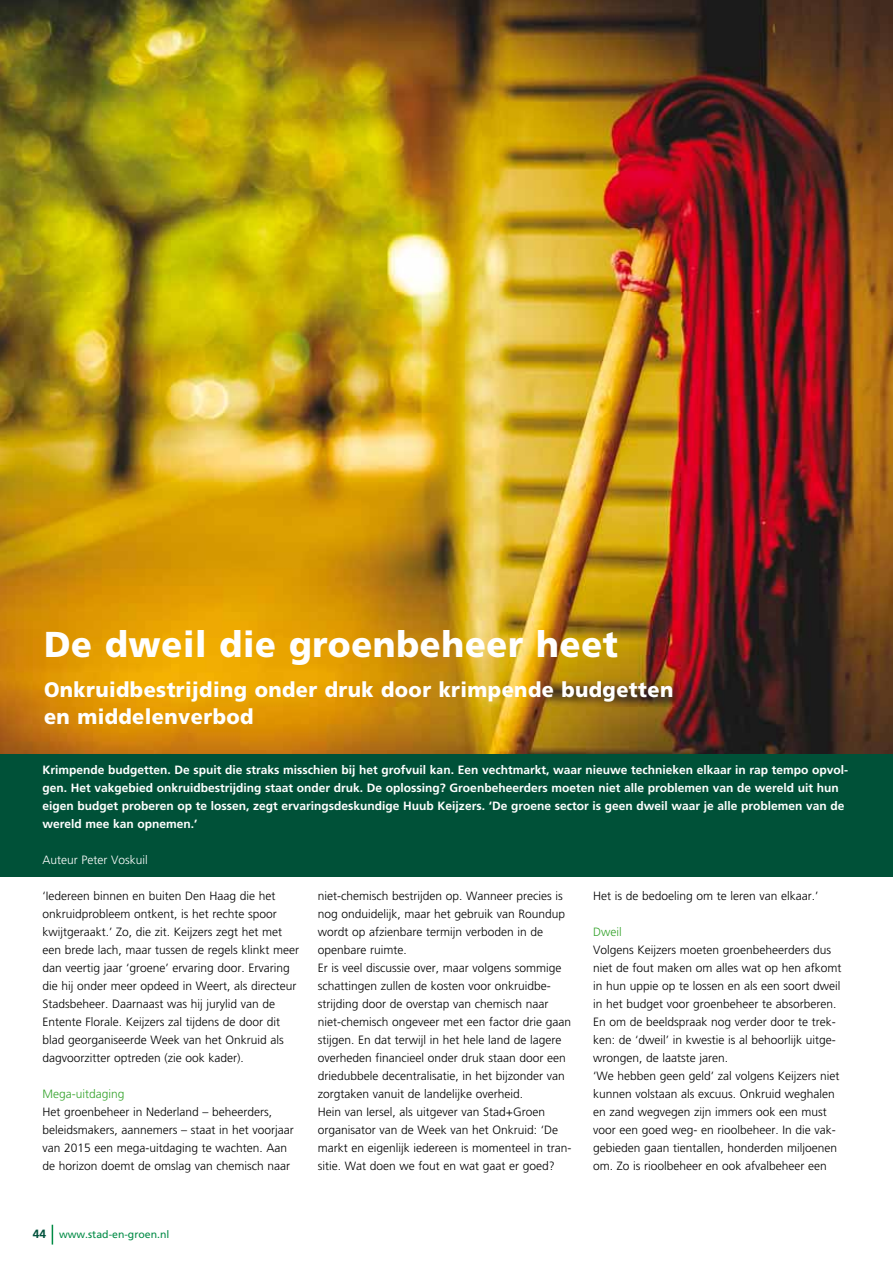
<style>
.page{position:relative;width:893px;height:1263px;background:#fff}
.page>*{position:absolute;margin:0;border:0;box-sizing:border-box;transform-origin:0 0}
.t1{font:900 36px "Frutiger";letter-spacing:.02em;color:#fff;scale:.95 1}
.t2{font:900 21px/27px "Frutiger";letter-spacing:.02em;color:#fff;scale:.95 1}
.t3{font:300 12px/18px "Frutiger";color:#000}
.t4{font:700 12px/18px "Frutiger";color:#fff}
.t5{font:300 12px "Frutiger";color:#35a32c}
.t6{font:300 12px "Frutiger";color:#fff}
.t7{font:10.5px "Frutiger";color:#008b45}
.s1{font-weight:700;font-size:12px;color:#00523c}
</style>
<div class="page">
<svg style="left:52px;top:1225px;width:1px;height:19px"></svg>
<img style="left:0;top:0;width:893px;height:754px">
<div style="left:0;top:754px;width:893px;height:123px;background:#005138"></div>
<h1 class="t1" style="left:44px;top:622px;width:606px">De dweil die groenbeheer heet</h1>
<h2 class="t2" style="left:44px;top:676px;width:664px">Onkruidbestrijding onder druk door krimpende budgetten en middelenverbod</h2>
<p class="t4" style="left:43px;top:761px;width:807px">Krimpende budgetten. De spuit die straks misschien bij het grofvuil kan. Een vechtmarkt, waar nieuwe technieken elkaar in rap tempo opvol&shy;gen. Het vakgebied onkruidbestrijding staat onder druk. De oplossing? Groenbeheerders moeten niet alle problemen van de wereld uit hun eigen budget proberen op te lossen, zegt ervaringsdeskundige Huub Keijzers. ‘De groene sector is geen dweil waar je alle problemen van de wereld mee kan opnemen.’</p>
<p class="t6" style="left:43px;top:853px;width:107px">Auteur Peter Voskuil</p>
<p class="t3" style="left:43px;top:887px;width:258px">‘Iedereen binnen en buiten Den Haag die het onkruidprobleem ontkent, is het rechte spoor kwijtgeraakt.’ Zo, die zit. Keijzers zegt het met een brede lach, maar tussen de regels klinkt meer dan veertig jaar ‘groene’ ervaring door. Ervaring die hij onder meer opdeed in Weert, als directeur Stadsbeheer. Daarnaast was hij jurylid van de Entente Florale. Keijzers zal tijdens de door dit blad georganiseerde Week van het Onkruid als dagvoorzitter optreden (zie ook kader).</p>
<p class="t5" style="left:43px;top:1087px;width:84px">Mega-uitdaging</p>
<p class="t3" style="left:43px;top:1103px;width:253px">Het groenbeheer in Nederland – beheerders, beleidsmakers, aannemers – staat in het voorjaar van 2015 een mega-uitdaging te wachten. Aan de horizon doemt de omslag van chemisch naar</p>
<p class="t3" style="left:318px;top:887px;width:255px">niet-chemisch bestrijden op. Wanneer precies is nog onduidelijk, maar het gebruik van Roundup wordt op afzienbare termijn verboden in de openbare ruimte.<br>Er is veel discussie over, maar volgens sommige schattingen zullen de kosten voor onkruidbe&shy;strijding door de overstap van chemisch naar niet-chemisch ongeveer met een factor drie gaan stijgen. En dat terwijl in het hele land de lagere overheden financieel onder druk staan door een driedubbele decentralisatie, in het bijzonder van zorgtaken vanuit de landelijke overheid.<br>Hein van Iersel, als uitgever van Stad+Groen organisator van de Week van het Onkruid: ‘De markt en eigenlijk iedereen is momenteel in tran&shy;sitie. Wat doen we fout en wat gaat er goed?</p>
<p class="t3" style="left:593px;top:887px;width:227px">Het is de bedoeling om te leren van elkaar.’</p>
<p class="t5" style="left:593px;top:925px;width:30px">Dweil</p>
<p class="t3" style="left:593px;top:941px;width:250px">Volgens Keijzers moeten groenbeheerders dus niet de fout maken om alles wat op hen afkomt in hun uppie op te lossen en als een soort dweil in het budget voor groenbeheer te absorberen.<br>En om de beeldspraak nog verder door te trek&shy;ken: de ‘dweil’ in kwestie is al behoorlijk uitge&shy;wrongen, de laatste jaren.<br>‘We hebben geen geld’ zal volgens Keijzers niet kunnen volstaan als excuus. Onkruid weghalen en zand wegvegen zijn immers ook een must voor een goed weg- en rioolbeheer. In die vak&shy;gebieden gaan tientallen, honderden miljoenen om. Zo is rioolbeheer en ook afvalbeheer een</p>
<p class="t7" style="left:33px;top:1228px;width:138px"><span class="s1">44</span> www.stad-en-groen.nl</p>
</div>
